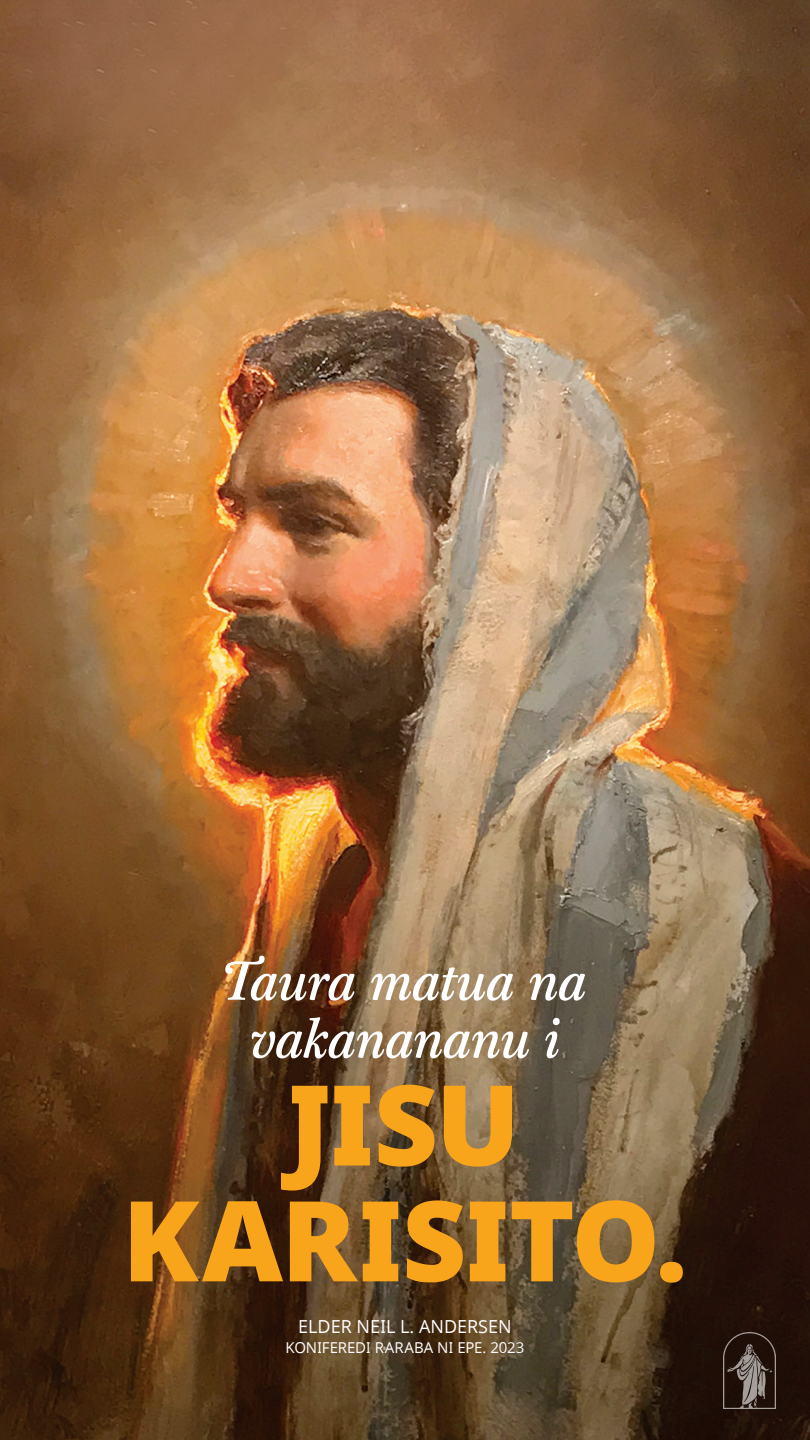
<style>
.page{position:relative;width:810px;height:1440px;background:#fff}
.page>*{position:absolute;margin:0;border:0;box-sizing:border-box;transform-origin:0 0}
.Pull_Quote_Andersen{font:800 111.75px/115.8px "Dots Solidlds Lat";letter-spacing:-.01em;color:#f9a51b;text-align:center}
.Pull_Quote_Andersen-2{font:italic 500 54.15px/57.8px "Mc Kay Prolds Lat";letter-spacing:-.02em;color:#fff;text-align:center;scale:.95 1}
.Side_QT_Citation_And{font:18px "Dots Solidlds Lat";color:#fff}
.Side_QT_Citation_And-2{font:15px "Dots Solidlds Lat";letter-spacing:-.01em;color:#fff}
</style>
<div class="page">
<img style="left:0;top:0;width:810px;height:1440px">
<img style="left:724px;top:1333px;width:51px;height:75px">
<p class="Pull_Quote_Andersen-2" style="left:223px;top:952px;width:384px">Taura matua na vakanananu i</p>
<p class="Pull_Quote_Andersen" style="left:122px;top:1070px;width:567px">JISU<br>KARISITO.</p>
<p class="Side_QT_Citation_And" style="left:298px;top:1313px;width:215px">ELDER NEIL L. ANDERSEN</p>
<p class="Side_QT_Citation_And-2" style="left:286px;top:1337px;width:240px">KONIFEREDI RARABA NI EPE. 2023</p>
</div>
